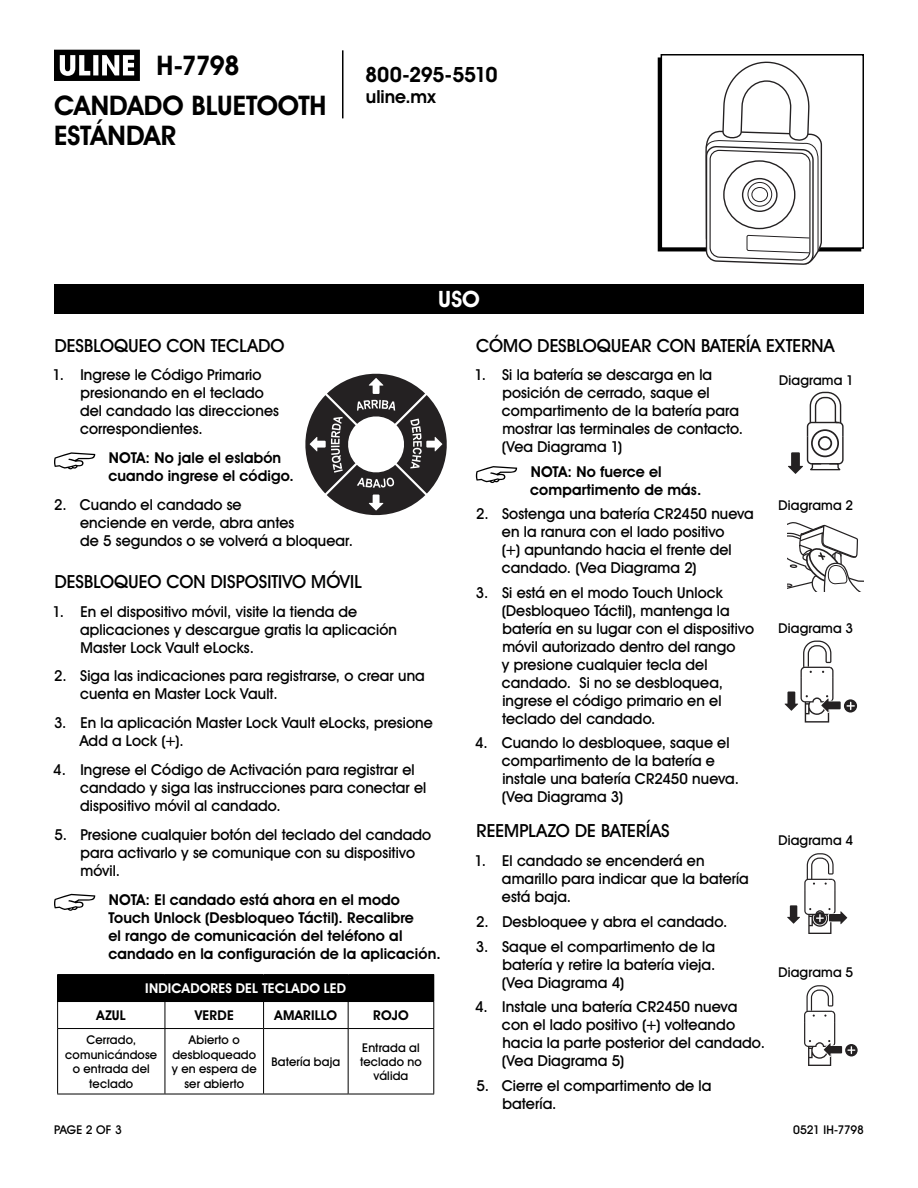
<style>
.page{position:relative;width:918px;height:1188px;background:#fff}
.page>*{position:absolute;margin:0;border:0;box-sizing:border-box;transform-origin:0 0}
.t1{font:700 27px/30px "Uline Two Knine";letter-spacing:-.005em;color:#000}
.t2{font:700 22.5px "Uline Two Knine";color:#fff}
.t3{font:700 21px "Uline Two Knine";letter-spacing:-.02em;color:#000}
.t4{font:18px "Uline Two Knine";color:#000}
.t5{font:700 18px "Uline Two Knine";color:#000}
.t6{font:15px/18px "Uline Two Knine";letter-spacing:.005em;color:#000}
.t7{font:700 15px/18px "Uline Two Knine";letter-spacing:.005em;color:#000}
.t8{font:13.5px "Uline Two Knine";letter-spacing:.01em;color:#000}
.t9{font:700 13.5px "Uline Two Knine";letter-spacing:.015em;color:#fff}
.t10{font:700 13.5px "Uline Two Knine";letter-spacing:.02em;color:#000}
.t11{font:12px/14.4px "Uline Two Knine";letter-spacing:.015em;color:#000;text-align:center}
.t12{font:12px "Uline Two Knine";letter-spacing:-.02em;color:#000}
</style>
<div class="page">
<hr style="left:342px;top:50px;width:2px;height:68px;background:#000">
<svg style="left:54px;top:50px;width:86px;height:31px"></svg>
<svg style="left:54px;top:452px;width:41px;height:17px"></svg>
<svg style="left:54px;top:894px;width:41px;height:17px"></svg>
<svg style="left:476px;top:466px;width:41px;height:17px"></svg>
<svg style="left:787px;top:853px;width:61px;height:81px"></svg>
<svg style="left:845px;top:1044px;width:13px;height:12px"></svg>
<svg style="left:804px;top:985px;width:51px;height:81px"></svg>
<svg style="left:788px;top:392px;width:56px;height:82px"></svg>
<div style="left:811px;top:429px;width:28px;height:28px;border:2px solid #242122;border-radius:50%"></div>
<div style="left:818px;top:436px;width:14px;height:14px;border:2px solid #242122;border-radius:50%"></div>
<svg style="left:788px;top:522px;width:76px;height:70px"></svg>
<svg style="left:844px;top:699px;width:13px;height:14px"></svg>
<svg style="left:785px;top:641px;width:69px;height:82px"></svg>
<div style="left:54px;top:284px;width:810px;height:30px;background:#000"></div>
<div style="left:58px;top:975px;width:376px;height:27px;background:#000"></div>
<svg style="left:57px;top:975px;width:1px;height:53px"></svg>
<svg style="left:165px;top:1002px;width:1px;height:26px"></svg>
<svg style="left:263px;top:1002px;width:1px;height:26px"></svg>
<svg style="left:348px;top:1002px;width:1px;height:26px"></svg>
<svg style="left:433px;top:1002px;width:1px;height:26px"></svg>
<hr style="left:57px;top:1028px;width:108px;height:1px;background:#000">
<hr style="left:57px;top:1029px;width:1px;height:65px;background:#000">
<hr style="left:165px;top:1028px;width:99px;height:1px;background:#000">
<hr style="left:165px;top:1029px;width:1px;height:65px;background:#000">
<hr style="left:264px;top:1028px;width:84px;height:1px;background:#000">
<hr style="left:263px;top:1029px;width:1px;height:65px;background:#000">
<hr style="left:348px;top:1028px;width:86px;height:1px;background:#000">
<hr style="left:348px;top:1029px;width:1px;height:65px;background:#000">
<hr style="left:433px;top:1029px;width:1px;height:65px;background:#000">
<hr style="left:57px;top:1094px;width:108px;height:1px;background:#000">
<hr style="left:165px;top:1094px;width:99px;height:1px;background:#000">
<hr style="left:264px;top:1094px;width:84px;height:1px;background:#000">
<hr style="left:348px;top:1094px;width:86px;height:1px;background:#000">
<hr style="left:57px;top:974px;width:108px;height:1px;background:#000">
<hr style="left:165px;top:974px;width:99px;height:1px;background:#000">
<hr style="left:264px;top:974px;width:84px;height:1px;background:#000">
<hr style="left:348px;top:974px;width:86px;height:1px;background:#000">
<hr style="left:57px;top:1001px;width:108px;height:1px;background:#000">
<div style="left:661px;top:54px;width:203px;height:195px;border:2px solid #000"></div>
<svg style="left:705px;top:61px;width:118px;height:204px"></svg>
<svg style="left:305px;top:373px;width:142px;height:143px"></svg>
<h1 class="t1" style="left:157px;top:50px;width:85px">H-7798</h1>
<h1 class="t1" style="left:54px;top:90px;width:274px">CANDADO BLUETOOTH<br>ESTÁNDAR</h1>
<h3 class="t3" style="left:365px;top:62px;width:134px">800-295-5510</h3>
<p class="t5" style="left:366px;top:86px;width:71px">uline.mx</p>
<h2 class="t2" style="left:438px;top:286px;width:43px">USO</h2>
<p class="t4" style="left:55px;top:334px;width:231px">DESBLOQUEO CON TECLADO</p>
<p class="t6" style="left:80px;top:366px;width:200px;text-indent:-27px">1. Ingrese le Código Primario presionando en el teclado del candado las direcciones correspondientes.</p>
<p class="t7" style="left:108px;top:449px;width:187px">NOTA: No jale el eslabón cuando ingrese el código.</p>
<p class="t6" style="left:80px;top:495px;width:275px;text-indent:-26px">2. Cuando el candado se<br>enciende en verde, abra antes<br>de 5 segundos o se volverá a bloquear.</p>
<p class="t4" style="left:55px;top:570px;width:309px">DESBLOQUEO CON DISPOSITIVO MÓVIL</p>
<p class="t6" style="left:80px;top:602px;width:318px;text-indent:-27px">1. En el dispositivo móvil, visite la tienda de aplicaciones y descargue gratis la aplicación<br>Master Lock Vault eLocks.</p>
<p class="t6" style="left:80px;top:667px;width:346px;text-indent:-26px">2. Siga las indicaciones para registrarse, o crear una cuenta en Master Lock Vault.</p>
<p class="t6" style="left:80px;top:714px;width:355px;text-indent:-26px">3. En la aplicación Master Lock Vault eLocks, presione<br>Add a Lock (+).</p>
<p class="t6" style="left:80px;top:760px;width:348px;text-indent:-27px">4. Ingrese el Código de Activación para registrar el candado y siga las instrucciones para conectar el dispositivo móvil al candado.</p>
<p class="t6" style="left:80px;top:825px;width:352px;text-indent:-26px">5. Presione cualquier botón del teclado del candado para activarlo y se comunique con su dispositivo móvil.</p>
<p class="t7" style="left:108px;top:890px;width:334px">NOTA: El candado está ahora en el modo Touch Unlock (Desbloqueo Táctil). Recalibre<br>el rango de comunicación del teléfono al candado en la configuración de la aplicación.</p>
<p class="t9" style="left:145px;top:980px;width:202px">INDICADORES DEL TECLADO LED</p>
<p class="t10" style="left:97px;top:1007px;width:31px">AZUL</p>
<p class="t10" style="left:195px;top:1007px;width:41px">VERDE</p>
<p class="t10" style="left:275px;top:1007px;width:64px">AMARILLO</p>
<p class="t10" style="left:373px;top:1007px;width:37px">ROJO</p>
<p class="t11" style="left:65px;top:1033px;width:93px">Cerrado, comunicándose o entrada del teclado</p>
<p class="t11" style="left:172px;top:1033px;width:86px">Abierto o desbloqueado y en espera de ser abierto</p>
<p class="t11" style="left:360px;top:1040px;width:63px">Entrada al teclado no válida</p>
<p class="t11" style="left:271px;top:1054px;width:70px">Batería baja</p>
<p class="t4" style="left:476px;top:334px;width:360px">CÓMO DESBLOQUEAR CON BATERÍA EXTERNA</p>
<p class="t6" style="left:502px;top:366px;width:243px;text-indent:-27px">1. Si la batería se descarga en la posición de cerrado, saque el compartimento de la batería para mostrar las terminales de contacto. (Vea Diagrama 1)</p>
<p class="t7" style="left:530px;top:462px;width:173px">NOTA: No fuerce el compartimento de más.</p>
<p class="t6" style="left:502px;top:505px;width:253px;text-indent:-26px">2. Sostenga una batería CR2450 nueva en la ranura con el lado positivo<br>(+) apuntando hacia el frente del candado. (Vea Diagrama 2)</p>
<p class="t6" style="left:502px;top:583px;width:254px;text-indent:-26px">3. Si está en el modo Touch Unlock (Desbloqueo Táctil), mantenga la batería en su lugar con el dispositivo móvil autorizado dentro del rango<br>y presione cualquier tecla del candado. Si no se desbloquea, ingrese el código primario en el teclado del candado.</p>
<p class="t6" style="left:502px;top:734px;width:239px;text-indent:-27px">4. Cuando lo desbloquee, saque el compartimento de la batería e instale una batería CR2450 nueva. (Vea Diagrama 3)</p>
<p class="t4" style="left:477px;top:820px;width:195px">REEMPLAZO DE BATERÍAS</p>
<p class="t6" style="left:502px;top:852px;width:248px;text-indent:-27px">1. El candado se encenderá en amarillo para indicar que la batería está baja.</p>
<p class="t6" style="left:476px;top:912px;width:253px">2. Desbloquee y abra el candado.</p>
<p class="t6" style="left:502px;top:937px;width:215px;text-align:justify;text-indent:-26px">3. Saque el compartimento de la batería y retire la batería vieja. (Vea Diagrama 4)</p>
<p class="t6" style="left:502px;top:998px;width:265px;text-indent:-27px">4. Instale una batería CR2450 nueva con el lado positivo (+) volteando hacia la parte posterior del candado. (Vea Diagrama 5)</p>
<p class="t6" style="left:502px;top:1077px;width:211px;text-indent:-26px">5. Cierre el compartimento de la batería.</p>
<p class="t8" style="left:779px;top:372px;width:76px">Diagrama 1</p>
<p class="t8" style="left:778px;top:497px;width:76px">Diagrama 2</p>
<p class="t8" style="left:778px;top:620px;width:76px">Diagrama 3</p>
<p class="t8" style="left:778px;top:832px;width:76px">Diagrama 4</p>
<p class="t8" style="left:778px;top:964px;width:76px">Diagrama 5</p>
<p class="t11" style="left:54px;top:1122px;width:69px">PAGE 2 OF 3</p>
<p class="t12" style="left:793px;top:1122px;width:72px">0521 IH-7798</p>
</div>
